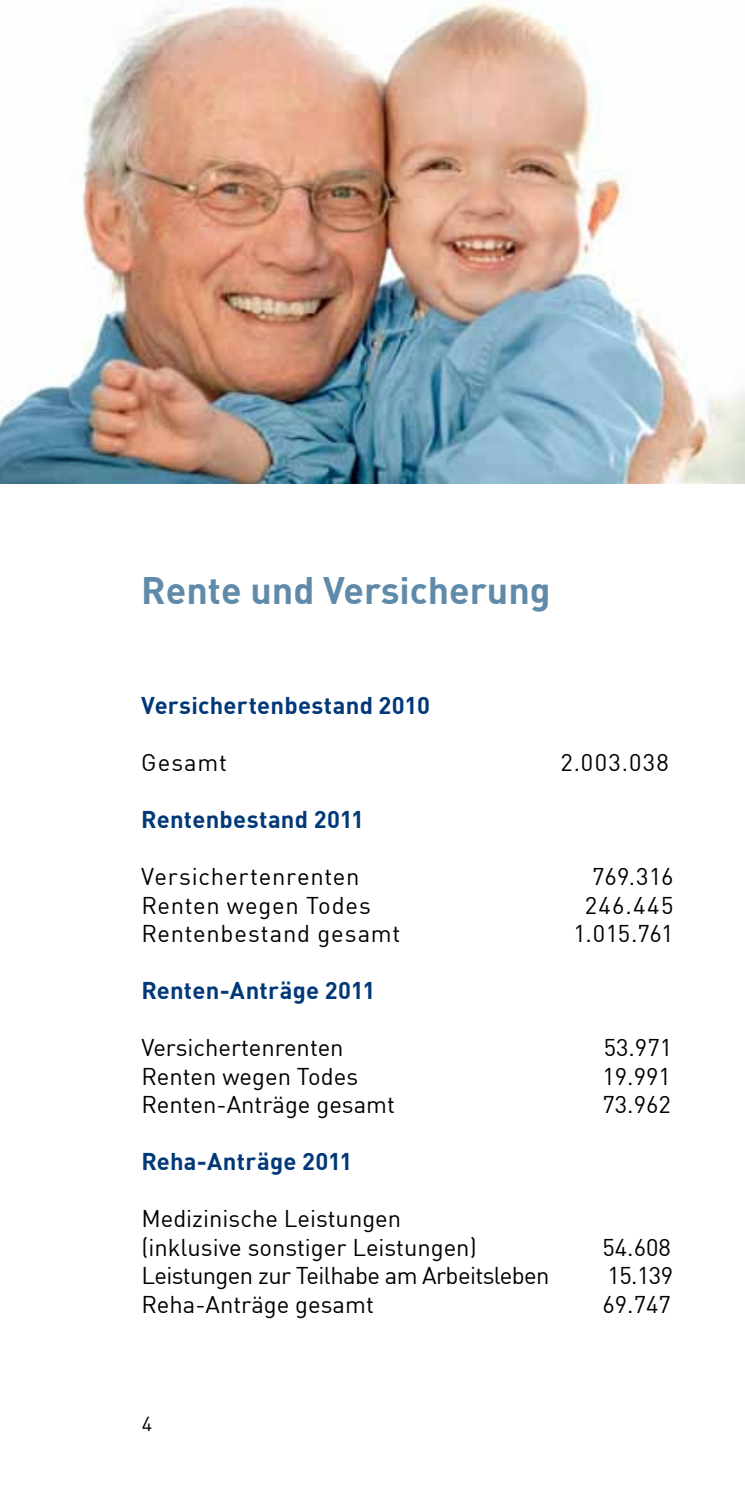
<style>
.page{position:relative;width:745px;height:1489px;background:#fff}
.page>*{position:absolute;margin:0;border:0;box-sizing:border-box;transform-origin:0 0}
.t1{font:700 37.5px "DIN";color:#608aa9}
.t2{font:23.75px/28.5px "DIN";color:#000}
.t3{font:700 23.75px "DIN";letter-spacing:.01em;color:#003878}
.t4{font:23.75px "DIN";letter-spacing:.03em;color:#000}
.t5{font:23.75px "DIN";letter-spacing:-.025em;color:#000}
.t6{font:20px "DIN";color:#000}
</style>
<div class="page">
<img style="left:0;top:0;width:744px;height:483px">
<h1 class="t1" style="left:141px;top:565px;width:410px">Rente und Versicherung</h1>
<p class="t3" style="left:141px;top:690px;width:290px">Versichertenbestand 2010</p>
<p class="t2" style="left:141px;top:747px;width:87px">Gesamt</p>
<p class="t2" style="left:560px;top:747px;width:110px">2.003.038</p>
<p class="t3" style="left:141px;top:804px;width:224px">Rentenbestand 2011</p>
<p class="t4" style="left:141px;top:861px;width:220px">Versichertenrenten</p>
<p class="t2" style="left:592px;top:861px;width:83px">769.316</p>
<p class="t4" style="left:141px;top:890px;width:231px">Renten wegen Todes</p>
<p class="t2" style="left:584px;top:890px;width:90px">246.445</p>
<p class="t4" style="left:141px;top:918px;width:260px">Rentenbestand gesamt</p>
<p class="t2" style="left:573px;top:918px;width:101px">1.015.761</p>
<p class="t3" style="left:141px;top:975px;width:235px">Renten-Anträge 2011</p>
<p class="t2" style="left:141px;top:1032px;width:204px">Versichertenrenten</p>
<p class="t2" style="left:603px;top:1032px;width:70px">53.971</p>
<p class="t2" style="left:141px;top:1061px;width:218px">Renten wegen Todes</p>
<p class="t2" style="left:602px;top:1061px;width:70px">19.991</p>
<p class="t2" style="left:141px;top:1089px;width:255px">Renten-Anträge gesamt</p>
<p class="t2" style="left:602px;top:1089px;width:70px">73.962</p>
<p class="t3" style="left:141px;top:1146px;width:212px">Reha-Anträge 2011</p>
<p class="t2" style="left:141px;top:1203px;width:337px">Medizinische Leistungen (inklusive sonstiger Leistungen)</p>
<p class="t2" style="left:602px;top:1232px;width:70px">54.608</p>
<p class="t5" style="left:141px;top:1260px;width:409px">Leistungen zur Teilhabe am Arbeitsleben</p>
<p class="t2" style="left:607px;top:1260px;width:67px">15.139</p>
<p class="t2" style="left:141px;top:1289px;width:234px">Reha-Anträge gesamt</p>
<p class="t2" style="left:602px;top:1289px;width:70px">69.747</p>
<p class="t6" style="left:142px;top:1410px;width:12px">4</p>
</div>
